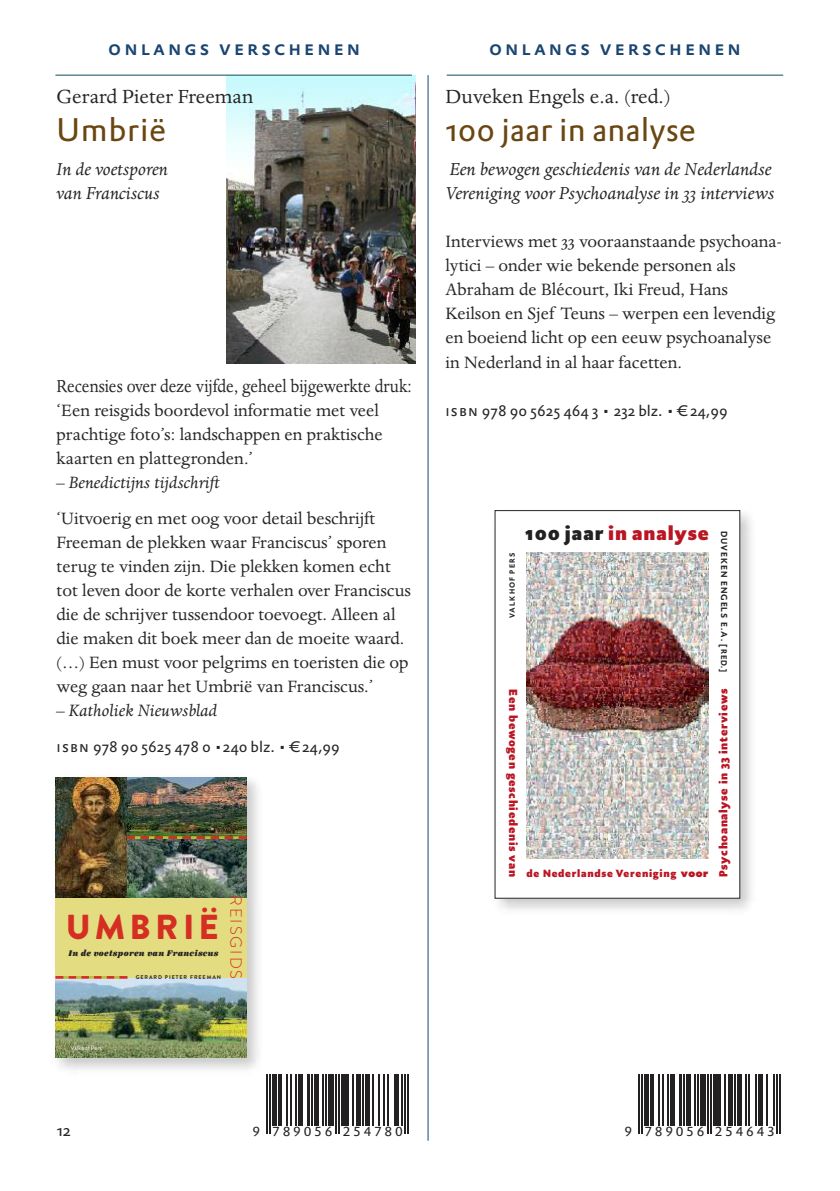
<style>
.page{position:relative;width:840px;height:1191px;background:#fff}
.page>*{position:absolute;margin:0;border:0;box-sizing:border-box;transform-origin:0 0}
.t1{font:900 34.6px "Brandon Grotesque";letter-spacing:.12em;color:#d42f22}
.t2{font:32px "DTL Prokyon ST";color:#6a4611}
.t3{font:22px "Dante MT Std";color:#272526}
.t4{font:900 20.4px "DTL Caspari ST";letter-spacing:.04em;color:#ba1523}
.t5{font:italic 20px/24px "Dante MT Std";color:#272526}
.t6{font:20px "Dante MT Std";color:#272526;scale:.88 1}
.t7{font:500 20px "DTL Prokyon T Caps";letter-spacing:.15em;color:#194570}
.t8{font:19px/24px "Dante MT Std";color:#272526}
.t9{font:italic 19px "Dante MT Std";color:#272526}
.t10{font:300 16.2px "Brandon Grotesque";letter-spacing:.12em;color:#d42f22}
.t11{font:16px "DTL Prokyon ST";color:#272526}
.t12{font:15px "DTL Prokyon ST";color:#272526}
.t13{font:12.8px "DTL Prokyon T";letter-spacing:.21em;color:#222021}
.t14{font:900 12.2px "DTL Caspari ST";letter-spacing:.05em;color:#ba1523}
.t15{font:900 10.8px "DTL Caspari ST";letter-spacing:.06em;color:#ba1523}
.t16{font:italic 900 9px "Ingeborg";letter-spacing:.03em;color:#222021}
.t17{font:700 9px "DTL Caspari T Caps";letter-spacing:.115em;color:#222021}
.t18{font:700 7.6px "DTL Caspari T Caps";letter-spacing:.14em;color:#222021}
.t19{font:6.2px "Brandon Grotesque";letter-spacing:.025em;color:#fff}
.t20{font:700 5.4px "Brandon Grotesque";letter-spacing:.17em;color:#222021}
.s1{font-family:"DTL Prokyon T Caps"}
.s2{color:#222021}
.s3{font-family:"Futura BQ";font-weight:800}
.s4{font-size:8.4px}
</style>
<div class="page">
<img style="left:226px;top:75px;width:189px;height:289px">
<hr style="left:266px;top:1074px;width:2px;height:59px;background:#222021">
<hr style="left:269px;top:1074px;width:2px;height:59px;background:#222021">
<div style="left:272px;top:1074px;width:5px;height:51px;background:#222021"></div>
<hr style="left:278px;top:1074px;width:3px;height:51px;background:#222021">
<hr style="left:286px;top:1074px;width:1px;height:51px;background:#222021">
<hr style="left:290px;top:1074px;width:2px;height:51px;background:#222021">
<hr style="left:295px;top:1074px;width:1px;height:51px;background:#222021">
<hr style="left:298px;top:1074px;width:4px;height:51px;background:#222021">
<hr style="left:307px;top:1074px;width:3px;height:51px;background:#222021">
<hr style="left:311px;top:1074px;width:2px;height:51px;background:#222021">
<hr style="left:314px;top:1074px;width:4px;height:51px;background:#222021">
<hr style="left:321px;top:1074px;width:2px;height:51px;background:#222021">
<hr style="left:324px;top:1074px;width:2px;height:51px;background:#222021">
<div style="left:327px;top:1074px;width:6px;height:51px;background:#222021"></div>
<hr style="left:335px;top:1074px;width:1px;height:59px;background:#222021">
<hr style="left:338px;top:1074px;width:1px;height:59px;background:#222021">
<hr style="left:341px;top:1074px;width:3px;height:51px;background:#222021">
<hr style="left:345px;top:1074px;width:4px;height:51px;background:#222021">
<hr style="left:351px;top:1074px;width:2px;height:51px;background:#222021">
<hr style="left:356px;top:1074px;width:4px;height:51px;background:#222021">
<hr style="left:362px;top:1074px;width:1px;height:51px;background:#222021">
<hr style="left:365px;top:1074px;width:4px;height:51px;background:#222021">
<hr style="left:372px;top:1074px;width:2px;height:51px;background:#222021">
<hr style="left:378px;top:1074px;width:2px;height:51px;background:#222021">
<hr style="left:383px;top:1074px;width:1px;height:51px;background:#222021">
<hr style="left:387px;top:1074px;width:2px;height:51px;background:#222021">
<div style="left:393px;top:1074px;width:5px;height:51px;background:#222021"></div>
<hr style="left:401px;top:1074px;width:1px;height:51px;background:#222021">
<hr style="left:404px;top:1074px;width:1px;height:59px;background:#222021">
<hr style="left:407px;top:1074px;width:1px;height:59px;background:#222021">
<hr style="left:638px;top:1074px;width:1px;height:59px;background:#222021">
<hr style="left:641px;top:1074px;width:1px;height:59px;background:#222021">
<hr style="left:644px;top:1074px;width:4px;height:51px;background:#222021">
<hr style="left:650px;top:1074px;width:3px;height:51px;background:#222021">
<hr style="left:657px;top:1074px;width:2px;height:51px;background:#222021">
<hr style="left:662px;top:1074px;width:1px;height:51px;background:#222021">
<hr style="left:666px;top:1074px;width:2px;height:51px;background:#222021">
<div style="left:669px;top:1074px;width:5px;height:51px;background:#222021"></div>
<hr style="left:678px;top:1074px;width:3px;height:51px;background:#222021">
<hr style="left:683px;top:1074px;width:1px;height:51px;background:#222021">
<hr style="left:686px;top:1074px;width:4px;height:51px;background:#222021">
<hr style="left:693px;top:1074px;width:2px;height:51px;background:#222021">
<hr style="left:696px;top:1074px;width:2px;height:51px;background:#222021">
<div style="left:699px;top:1074px;width:6px;height:51px;background:#222021"></div>
<hr style="left:707px;top:1074px;width:1px;height:59px;background:#222021">
<hr style="left:710px;top:1074px;width:1px;height:59px;background:#222021">
<hr style="left:713px;top:1074px;width:3px;height:51px;background:#222021">
<hr style="left:717px;top:1074px;width:3px;height:51px;background:#222021">
<hr style="left:723px;top:1074px;width:2px;height:51px;background:#222021">
<hr style="left:728px;top:1074px;width:4px;height:51px;background:#222021">
<hr style="left:734px;top:1074px;width:1px;height:51px;background:#222021">
<hr style="left:737px;top:1074px;width:4px;height:51px;background:#222021">
<hr style="left:744px;top:1074px;width:2px;height:51px;background:#222021">
<hr style="left:747px;top:1074px;width:2px;height:51px;background:#222021">
<hr style="left:755px;top:1074px;width:1px;height:51px;background:#222021">
<div style="left:757px;top:1074px;width:5px;height:51px;background:#222021"></div>
<hr style="left:765px;top:1074px;width:1px;height:51px;background:#222021">
<hr style="left:772px;top:1074px;width:2px;height:51px;background:#222021">
<hr style="left:775px;top:1074px;width:2px;height:59px;background:#222021">
<hr style="left:778px;top:1074px;width:2px;height:59px;background:#222021">
<hr style="left:427px;top:75px;width:1px;height:1065px;background:#194570">
<div style="left:55px;top:777px;width:192px;height:281px;background:#e4dc80"></div>
<img style="left:127px;top:777px;width:120px;height:59px">
<img style="left:127px;top:839px;width:120px;height:58px">
<img style="left:55px;top:777px;width:72px;height:120px">
<img style="left:55px;top:978px;width:192px;height:80px">
<svg style="left:127px;top:836px;width:120px;height:3px"></svg>
<svg style="left:55px;top:976px;width:72px;height:2px"></svg>
<hr style="left:446px;top:75px;width:336px;height:1px;background:#0f4d56">
<hr style="left:55px;top:75px;width:356px;height:1px;background:#0f4d56">
<img style="left:494px;top:510px;width:257px;height:400px">
<svg style="left:496px;top:512px;width:241px;height:384px"></svg>
<img style="left:526px;top:553px;width:181px;height:306px">
<p class="t7" style="left:108px;top:37px;width:253px">onlangs verschenen</p>
<p class="t7" style="left:488px;top:37px;width:253px">onlangs verschenen</p>
<p class="t3" style="left:57px;top:89px;width:198px">Gerard Pieter Freeman</p>
<h2 class="t2" style="left:57px;top:112px;width:111px">Umbrië</h2>
<p class="t5" style="left:57px;top:159px;width:113px">In de voetsporen van Franciscus</p>
<p class="t6" style="left:57px;top:378px;width:404px">Recensies over deze vijfde, geheel bijgewerkte druk:</p>
<p class="t8" style="left:57px;top:399px;width:327px">‘Een reisgids boordevol informatie met veel prachtige foto’s: landschappen en praktische kaarten en plattegronden.’</p>
<p class="t9" style="left:57px;top:475px;width:164px">– Benedictijns tijdschrift</p>
<p class="t8" style="left:57px;top:507px;width:356px">‘Uitvoerig en met oog voor detail beschrijft Freeman de plekken waar Franciscus’ sporen terug te vinden zijn. Die plekken komen echt tot leven door de korte verhalen over Franciscus die de schrijver tussendoor toevoegt. Alleen al die maken dit boek meer dan de moeite waard. (…) Een must voor pelgrims en toeristen die op weg gaan naar het Umbrië van Franciscus.’</p>
<p class="t9" style="left:57px;top:703px;width:162px">– Katholiek Nieuwsblad</p>
<p class="t12" style="left:57px;top:737px;width:284px"><span class="s1">isbn</span> 978 90 5625 478 0 •240 blz. • € 24,99</p>
<h1 class="t1" style="left:66px;top:914px;width:154px">UMBRIË</h1>
<p class="t10" style="left:242px;top:895px;width:85px;rotate:90deg">REISGIDS</p>
<p class="t16" style="left:68px;top:949px;width:151px">In de voetsporen van Franciscus</p>
<p class="t20" style="left:136px;top:975px;width:87px">GERARD PIETER FREEMAN</p>
<p class="t19" style="left:70px;top:1045px;width:33px">Valkhof Pers</p>
<p class="t3" style="left:445px;top:89px;width:226px">Duveken Engels e.a. (red.)</p>
<h2 class="t2" style="left:445px;top:112px;width:252px">100 jaar in analyse</h2>
<p class="t5" style="left:445px;top:159px;width:330px">Een bewogen geschiedenis van de Nederlandse<br>Vereniging voor Psychoanalyse in 33 interviews</p>
<p class="t8" style="left:445px;top:231px;width:337px">Interviews met 33 vooraanstaande psychoana&shy;lytici – onder wie bekende personen als Abraham de Blécourt, Iki Freud, Hans Keilson en Sjef Teuns – werpen een levendig en boeiend licht op een eeuw psychoanalyse in Nederland in al haar facetten.</p>
<p class="t12" style="left:445px;top:401px;width:283px"><span class="s1">isbn</span> 978 90 5625 464 3 • 232 blz. • € 24,99</p>
<p class="t18" style="left:507px;top:618px;width:67px;rotate:-90deg">VALKHOF PERS</p>
<p class="t4" style="left:525px;top:521px;width:184px"><span class="s2">100 jaar</span> in analyse</p>
<p class="t14" style="left:520px;top:689px;width:189px;rotate:90deg">Een bewogen geschiedenis van</p>
<p class="t15" style="left:526px;top:866px;width:183px">de Nederlandse Vereniging <span class="s3">voor</span></p>
<p class="t17" style="left:729px;top:530px;width:142px;rotate:90deg">DUVEKEN ENGELS E.A. [<span class="s4">RED.]</span></p>
<p class="t14" style="left:715px;top:877px;width:190px;rotate:-90deg">Psychoanalyse in 33 interviews</p>
<p class="t11" style="left:57px;top:1120px;width:16px">12</p>
<p class="t13" style="left:252px;top:1124px;width:152px">9 789056 254780</p>
<p class="t13" style="left:624px;top:1124px;width:152px">9 789056 254643</p>
</div>
